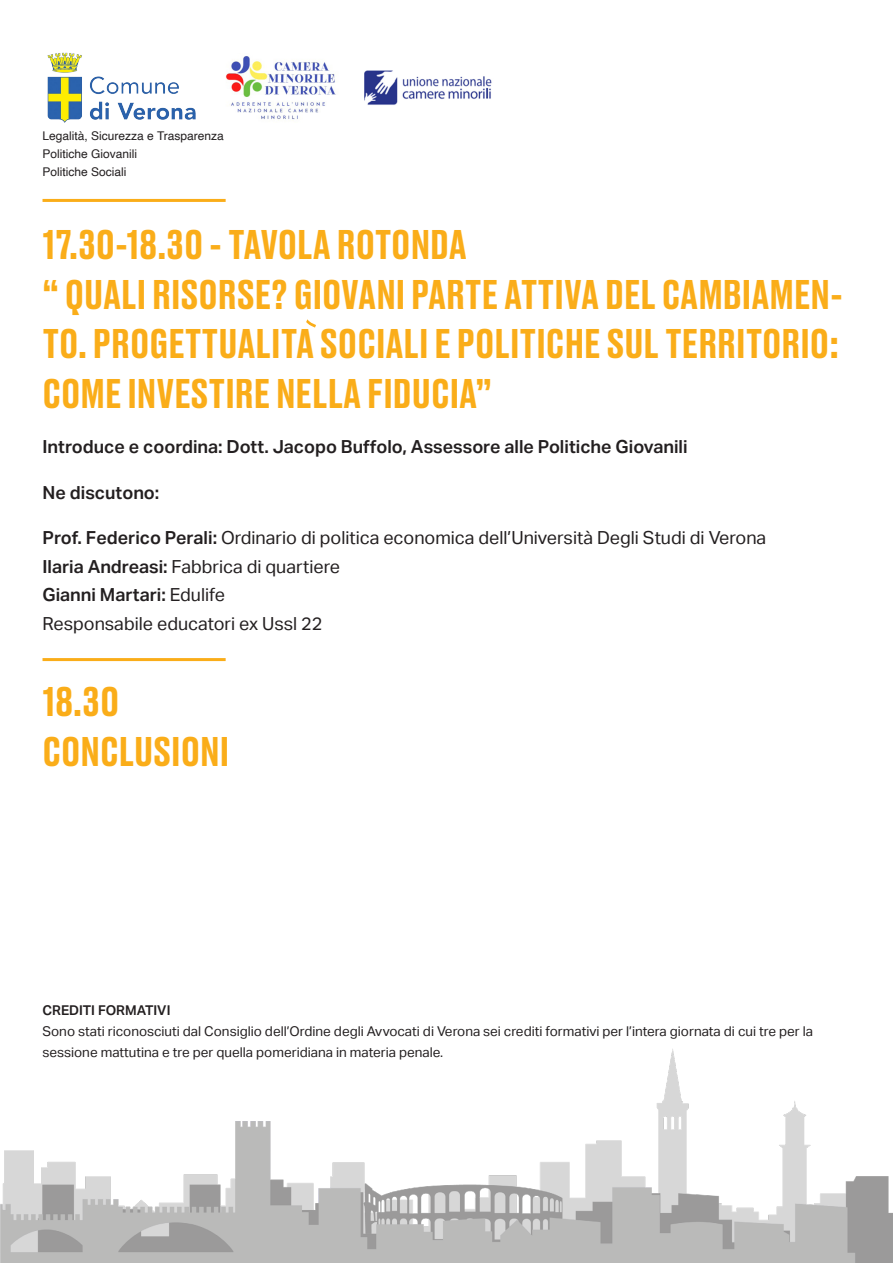
<style>
.page{position:relative;width:893px;height:1263px;background:#fff}
.page>*{position:absolute;margin:0;border:0;box-sizing:border-box;transform-origin:0 0}
.t1{font:500 39px/49.5px "Druk Text Trial";color:#faad19;text-align:justify}
.t2{font:18px "Aktiv Grotesk";color:#231f20}
.t3{font:600 18px "Aktiv Grotesk";color:#231f20}
.t4{font:13.5px/21px "Aktiv Grotesk";color:#231f20}
.t5{font:600 13.5px "Aktiv Grotesk";color:#231f20}
.t6{font:12px/18px "Helvetica";color:#231f20}
.s1{font-family:"Aktiv Grotesk";font-weight:700}
.s2{font-weight:600}
.s3{font-weight:400}
</style>
<div class="page">
<img style="left:47px;top:52px;width:149px;height:71px">
<img style="left:226px;top:56px;width:110px;height:64px">
<img style="left:365px;top:70px;width:127px;height:35px">
<svg style="left:306px;top:319px;width:10px;height:9px"></svg>
<hr style="left:43px;top:199px;width:183px;height:3px;background:#faad19">
<hr style="left:43px;top:658px;width:183px;height:3px;background:#faad19">
<img style="left:0;top:1049px;width:893px;height:214px">
<p class="t6" style="left:43px;top:127px;width:183px">Legalità, Sicurezza e Trasparenza<br>Politiche Giovanili<br>Politiche Sociali</p>
<p class="t1" style="left:43px;top:224px;width:426px">17.30-18.30 - TAVOLA ROTONDA</p>
<p class="t1" style="left:43px;top:273px;width:802px">“ QUALI RISORSE? GIOVANI PARTE ATTIVA DEL CAMBIAMEN-TO. PROGETTUALITA SOCIALI E POLITICHE SUL TERRITORIO<span class="s1">:<br></span>COME INVESTIRE NELLA FIDUCIA”</p>
<p class="t3" style="left:43px;top:436px;width:647px">Introduce e coordina: Dott. Jacopo Buffolo, Assessore alle Politiche Giovanili</p>
<p class="t3" style="left:43px;top:482px;width:118px">Ne discutono:</p>
<p class="t2" style="left:43px;top:527px;width:725px"><span class="s2">Prof. Federico Perali:</span> Ordinario di politica economica dell’Università Degli Studi di Verona</p>
<p class="t2" style="left:43px;top:556px;width:299px"><span class="s2">Ilaria Andreasi:</span> Fabbrica di quartiere</p>
<p class="t3" style="left:43px;top:584px;width:184px">Gianni Martari: <span class="s3">Edulife</span></p>
<p class="t2" style="left:43px;top:613px;width:282px">Responsabile educatori ex Ussl 22</p>
<p class="t1" style="left:43px;top:681px;width:78px">18.30</p>
<p class="t1" style="left:43px;top:730px;width:188px">CONCLUSIONI</p>
<p class="t5" style="left:43px;top:1002px;width:129px">CREDITI FORMATIVI</p>
<p class="t4" style="left:43px;top:1021px;width:772px">Sono stati riconosciuti dal Consiglio dell’Ordine degli Avvocati di Verona sei crediti formativi per l’intera giornata di cui tre per la sessione mattutina e tre per quella pomeridiana in materia penale.</p>
</div>
